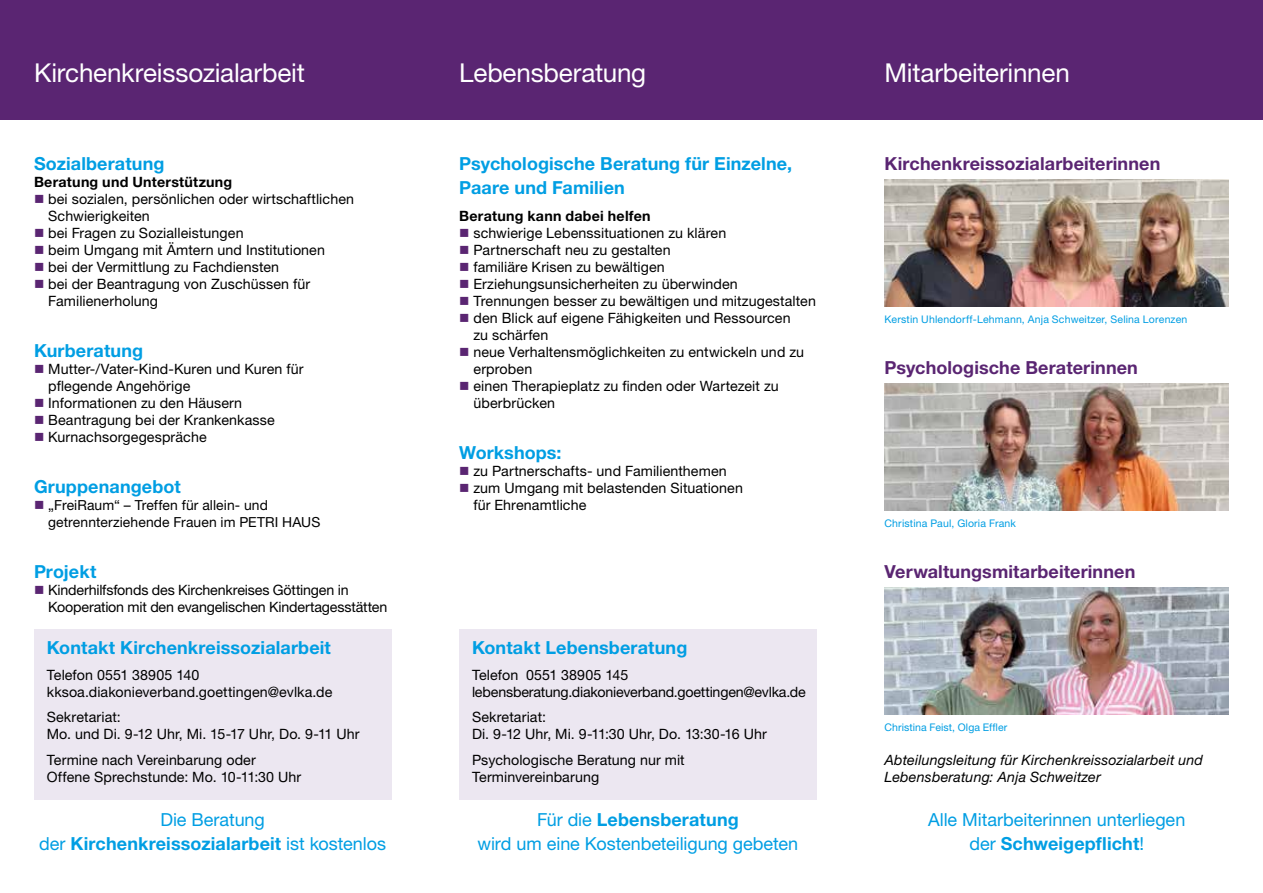
<style>
.page{position:relative;width:1263px;height:893px;background:#fff}
.page>*{position:absolute;margin:0;border:0;box-sizing:border-box;transform-origin:0 0}
.t1{font:26.1px "Helvetica Neue LT Pro";letter-spacing:-.005em;color:#fff}
.t2{font:700 18px/24px "Helvetica Neue LT Pro";letter-spacing:.005em;color:#009ee3}
.t3{font:18px/24px "Helvetica Neue LT Pro";letter-spacing:-.005em;color:#009ee3;text-align:center}
.t4{font:700 18px "Helvetica Neue LT Pro";letter-spacing:.005em;color:#5a2572}
.t5{font:14.25px/17px "Helvetica Neue LT Pro";letter-spacing:.005em;color:#000}
.t6{font:14.25px/17px "Helvetica Neue LT Pro";letter-spacing:-.015em;color:#000}
.t7{font:italic 14.25px/17px "Helvetica Neue LT Pro";letter-spacing:.01em;color:#000}
.t8{font:700 14.25px "Helvetica Neue LT Pro";letter-spacing:.02em;color:#000}
.t9{font:13.8px/17px "Helvetica Neue LT Pro";letter-spacing:.005em;color:#000}
.t10{font:10.5px "Helvetica Neue LT Pro";letter-spacing:.015em;color:#009ee3}
.s1{color:#5a2572}
.s2{font-weight:700}
</style>
<div class="page">
<div style="left:0;top:0;width:1263px;height:119px;background:#5a2572"></div>
<div style="left:34px;top:629px;width:357px;height:170px;background:#ece7f1"></div>
<div style="left:459px;top:629px;width:357px;height:170px;background:#ece7f1"></div>
<img style="left:884px;top:180px;width:345px;height:126px">
<img style="left:884px;top:384px;width:345px;height:126px">
<img style="left:884px;top:588px;width:345px;height:127px">
<h1 class="t1" style="left:34px;top:57px;width:272px">Kirchenkreissozialarbeit</h1>
<h1 class="t1" style="left:459px;top:57px;width:188px">Lebensberatung</h1>
<h1 class="t1" style="left:884px;top:57px;width:187px">Mitarbeiterinnen</h1>
<p class="t2" style="left:34px;top:151px;width:132px">Sozialberatung</p>
<p class="t8" style="left:34px;top:173px;width:200px">Beratung und Unterstützung</p>
<p class="t5" style="left:48px;top:190px;width:307px;text-indent:-14px"><span class="s1">■</span> bei sozialen, persönlichen oder wirtschaftlichen<br>Schwierigkeiten</p>
<p class="t5" style="left:34px;top:224px;width:211px"><span class="s1">■</span> bei Fragen zu Sozialleistungen</p>
<p class="t5" style="left:34px;top:241px;width:293px"><span class="s1">■</span> beim Umgang mit Ämtern und Institutionen</p>
<p class="t5" style="left:34px;top:258px;width:247px"><span class="s1">■</span> bei der Vermittlung zu Fachdiensten</p>
<p class="t5" style="left:48px;top:275px;width:264px;text-indent:-14px"><span class="s1">■</span> bei der Beantragung von Zuschüssen für<br>Familienerholung</p>
<p class="t2" style="left:34px;top:338px;width:111px">Kurberatung</p>
<p class="t5" style="left:48px;top:360px;width:257px;text-indent:-14px"><span class="s1">■</span> Mutter-/Vater-Kind-Kuren und Kuren für pflegende Angehörige</p>
<p class="t5" style="left:34px;top:394px;width:210px"><span class="s1">■</span> Informationen zu den Häusern</p>
<p class="t5" style="left:34px;top:411px;width:242px"><span class="s1">■</span> Beantragung bei der Krankenkasse</p>
<p class="t5" style="left:34px;top:428px;width:174px"><span class="s1">■</span> Kurnachsorgegespräche</p>
<p class="t2" style="left:34px;top:474px;width:148px">Gruppenangebot</p>
<p class="t9" style="left:48px;top:497px;width:274px;text-indent:-14px"><span class="s1">■</span> „FreiRaum“ – Treffen für allein- und getrennterziehende Frauen im PETRI HAUS</p>
<p class="t2" style="left:34px;top:559px;width:64px">Projekt</p>
<p class="t6" style="left:48px;top:582px;width:341px;text-indent:-14px"><span class="s1">■</span> Kinderhilfsfonds des Kirchenkreises Göttingen in<br>Kooperation mit den evangelischen Kindertagesstätten</p>
<p class="t2" style="left:47px;top:636px;width:286px">Kontakt Kirchenkreissozialarbeit</p>
<p class="t5" style="left:47px;top:666px;width:287px">Telefon 0551 38905 140 kksoa.diakonieverband.goettingen@evlka.de</p>
<p class="t5" style="left:47px;top:709px;width:314px">Sekretariat:<br>Mo. und Di. 9-12 Uhr, Mi. 15-17 Uhr, Do. 9-11 Uhr</p>
<p class="t5" style="left:47px;top:751px;width:256px">Termine nach Vereinbarung oder<br>Offene Sprechstunde: Mo. 10-11:30 Uhr</p>
<p class="t2" style="left:459px;top:151px;width:334px">Psychologische Beratung für Einzelne,<br>Paare und Familien</p>
<p class="t8" style="left:459px;top:207px;width:193px">Beratung kann dabei helfen</p>
<p class="t5" style="left:459px;top:224px;width:268px"><span class="s1">■</span> schwierige Lebenssituationen zu klären</p>
<p class="t5" style="left:459px;top:241px;width:213px"><span class="s1">■</span> Partnerschaft neu zu gestalten</p>
<p class="t5" style="left:459px;top:258px;width:207px"><span class="s1">■</span> familiäre Krisen zu bewältigen</p>
<p class="t5" style="left:459px;top:275px;width:280px"><span class="s1">■</span> Erziehungsunsicherheiten zu überwinden</p>
<p class="t5" style="left:459px;top:292px;width:358px"><span class="s1">■</span> Trennungen besser zu bewältigen und mitzugestalten</p>
<p class="t5" style="left:473px;top:309px;width:319px;text-indent:-14px"><span class="s1">■</span> den Blick auf eigene Fähigkeiten und Ressourcen zu schärfen</p>
<p class="t5" style="left:473px;top:343px;width:332px;text-indent:-14px"><span class="s1">■</span> neue Verhaltensmöglichkeiten zu entwickeln und zu erproben</p>
<p class="t5" style="left:473px;top:377px;width:307px;text-indent:-14px"><span class="s1">■</span> einen Therapieplatz zu finden oder Wartezeit zu überbrücken</p>
<p class="t2" style="left:459px;top:440px;width:104px">Workshops:</p>
<p class="t5" style="left:459px;top:463px;width:269px"><span class="s1">■</span> zu Partnerschafts- und Familienthemen</p>
<p class="t5" style="left:473px;top:480px;width:271px;text-indent:-14px"><span class="s1">■</span> zum Umgang mit belastenden Situationen für Ehrenamtliche</p>
<p class="t2" style="left:472px;top:636px;width:217px">Kontakt Lebensberatung</p>
<p class="t6" style="left:472px;top:666px;width:335px">Telefon 0551 38905 145 lebensberatung.diakonieverband.goettingen@evlka.de</p>
<p class="t5" style="left:472px;top:709px;width:296px">Sekretariat:<br>Di. 9-12 Uhr, Mi. 9-11:30 Uhr, Do. 13:30-16 Uhr</p>
<p class="t5" style="left:472px;top:751px;width:214px">Psychologische Beratung nur mit<br>Terminvereinbarung</p>
<p class="t3" style="left:39px;top:808px;width:348px">Die Beratung<br>der <span class="s2">Kirchenkreissozialarbeit</span> ist kostenlos</p>
<p class="t3" style="left:477px;top:808px;width:322px">Für die <span class="s2">Lebensberatung<br></span>wird um eine Kostenbeteiligung gebeten</p>
<p class="t4" style="left:884px;top:153px;width:277px">Kirchenkreissozialarbeiterinnen</p>
<p class="t10" style="left:884px;top:313px;width:304px">Kerstin Uhlendorff-Lehmann, Anja Schweitzer, Selina Lorenzen</p>
<p class="t4" style="left:884px;top:357px;width:255px">Psychologische Beraterinnen</p>
<p class="t10" style="left:884px;top:517px;width:133px">Christina Paul, Gloria Frank</p>
<p class="t4" style="left:884px;top:561px;width:252px">Verwaltungsmitarbeiterinnen</p>
<p class="t10" style="left:884px;top:721px;width:124px">Christina Feist, Olga Effler</p>
<p class="t7" style="left:884px;top:752px;width:320px">Abteilungsleitung für Kirchenkreissozialarbeit und<br>Lebensberatung: Anja Schweitzer</p>
<p class="t3" style="left:928px;top:808px;width:259px">Alle Mitarbeiterinnen unterliegen der <span class="s2">Schweigepflicht</span>!</p>
</div>
